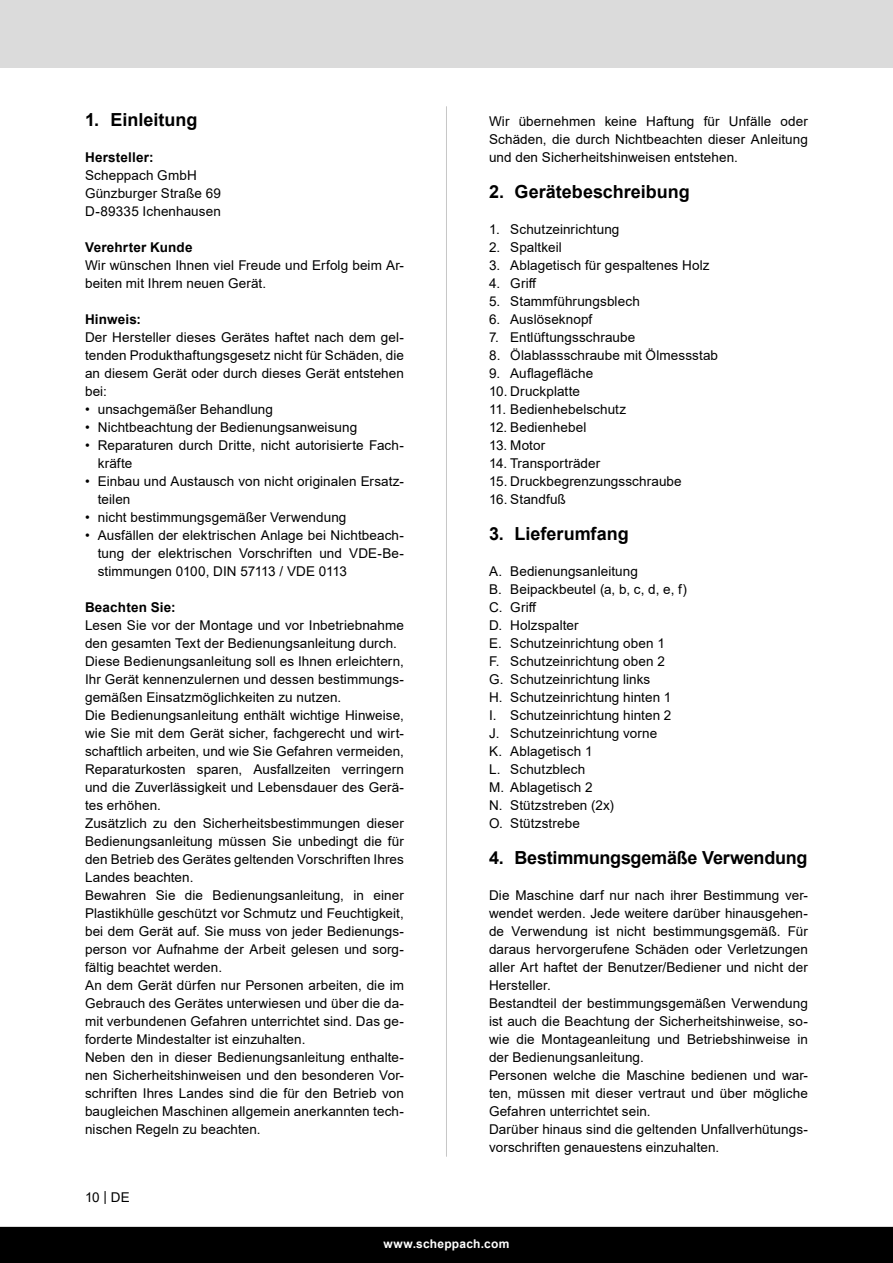
<style>
.page{position:relative;width:893px;height:1263px;background:#fff}
.page>*{position:absolute;margin:0;border:0;box-sizing:border-box;transform-origin:0 0}
.t1{font:700 18px "Arial";letter-spacing:-.005em;color:#000}
.Basiseinstellung{font:13.5px/18px "Arial";letter-spacing:.005em;color:#000;text-align:justify}
.Grundtext_Bold{font:700 13.5px "Arial";letter-spacing:.01em;color:#000}
.t2{font:700 12px "Arial";letter-spacing:.02em;color:#fff}
</style>
<div class="page">
<div style="left:0;top:0;width:893px;height:67px;background:#dbdbdb"></div>
<div style="left:0;top:1227px;width:893px;height:36px;background:#000"></div>
<hr style="left:446px;top:106px;width:1px;height:1051px;background:#c7c7c7">
<p class="t1" style="left:85px;top:107px;width:114px">1. Einleitung</p>
<p class="Grundtext_Bold" style="left:85px;top:148px;width:70px">Hersteller:</p>
<p class="Basiseinstellung" style="left:85px;top:166px;width:113px">Scheppach GmbH</p>
<p class="Basiseinstellung" style="left:85px;top:184px;width:137px">Günzburger Straße 69</p>
<p class="Basiseinstellung" style="left:85px;top:202px;width:137px">D-89335 Ichenhausen</p>
<p class="Grundtext_Bold" style="left:85px;top:238px;width:109px">Verehrter Kunde</p>
<p class="Basiseinstellung" style="left:85px;top:256px;width:320px">Wir wünschen Ihnen viel Freude und Erfolg beim Ar&shy;beiten mit Ihrem neuen Gerät.</p>
<p class="Grundtext_Bold" style="left:85px;top:310px;width:58px">Hinweis:</p>
<p class="Basiseinstellung" style="left:85px;top:328px;width:320px">Der Hersteller dieses Gerätes haftet nach dem gel&shy;tenden Produkthaftungsgesetz nicht für Schäden, die an diesem Gerät oder durch dieses Gerät entstehen bei:</p>
<p class="Basiseinstellung" style="left:85px;top:400px;width:189px">• unsachgemäßer Behandlung</p>
<p class="Basiseinstellung" style="left:85px;top:418px;width:274px">• Nichtbeachtung der Bedienungsanweisung</p>
<p class="Basiseinstellung" style="left:98px;top:436px;width:308px;text-indent:-13px">• Reparaturen durch Dritte, nicht autorisierte Fach&shy;kräfte</p>
<p class="Basiseinstellung" style="left:98px;top:472px;width:308px;text-indent:-13px">• Einbau und Austausch von nicht originalen Ersatz&shy;teilen</p>
<p class="Basiseinstellung" style="left:85px;top:508px;width:263px">• nicht bestimmungsgemäßer Verwendung</p>
<p class="Basiseinstellung" style="left:98px;top:526px;width:308px;text-indent:-13px">• Ausfällen der elektrischen Anlage bei Nichtbeach&shy;tung der elektrischen Vorschriften und VDE-Be&shy;stimmungen 0100, DIN 57113 / VDE 0113</p>
<p class="Grundtext_Bold" style="left:85px;top:598px;width:92px">Beachten Sie:</p>
<p class="Basiseinstellung" style="left:85px;top:616px;width:320px">Lesen Sie vor der Montage und vor Inbetriebnahme den gesamten Text der Bedienungsanleitung durch.</p>
<p class="Basiseinstellung" style="left:85px;top:652px;width:320px">Diese Bedienungsanleitung soll es Ihnen erleichtern, Ihr Gerät kennenzulernen und dessen bestimmungs&shy;gemäßen Einsatzmöglichkeiten zu nutzen.</p>
<p class="Basiseinstellung" style="left:85px;top:706px;width:320px">Die Bedienungsanleitung enthält wichtige Hinweise, wie Sie mit dem Gerät sicher, fachgerecht und wirt&shy;schaftlich arbeiten, und wie Sie Gefahren vermeiden, Reparaturkosten sparen, Ausfallzeiten verringern und die Zuverlässigkeit und Lebensdauer des Gerä&shy;tes erhöhen.</p>
<p class="Basiseinstellung" style="left:85px;top:814px;width:320px">Zusätzlich zu den Sicherheitsbestimmungen dieser Bedienungsanleitung müssen Sie unbedingt die für den Betrieb des Gerätes geltenden Vorschriften Ihres Landes beachten.</p>
<p class="Basiseinstellung" style="left:85px;top:886px;width:320px">Bewahren Sie die Bedienungsanleitung, in einer Plastikhülle geschützt vor Schmutz und Feuchtigkeit, bei dem Gerät auf. Sie muss von jeder Bedienungs&shy;person vor Aufnahme der Arbeit gelesen und sorg&shy;fältig beachtet werden.</p>
<p class="Basiseinstellung" style="left:85px;top:976px;width:320px">An dem Gerät dürfen nur Personen arbeiten, die im Gebrauch des Gerätes unterwiesen und über die da&shy;mit verbundenen Gefahren unterrichtet sind. Das ge&shy;forderte Mindestalter ist einzuhalten.</p>
<p class="Basiseinstellung" style="left:85px;top:1048px;width:320px">Neben den in dieser Bedienungsanleitung enthalte&shy;nen Sicherheitshinweisen und den besonderen Vor&shy;schriften Ihres Landes sind die für den Betrieb von baugleichen Maschinen allgemein anerkannten tech&shy;nischen Regeln zu beachten.</p>
<p class="Basiseinstellung" style="left:85px;top:1188px;width:46px">10 | DE</p>
<p class="Basiseinstellung" style="left:489px;top:112px;width:320px">Wir übernehmen keine Haftung für Unfälle oder Schäden, die durch Nichtbeachten dieser Anleitung und den Sicherheitshinweisen entstehen.</p>
<p class="t1" style="left:489px;top:179px;width:202px">2. Gerätebeschreibung</p>
<p class="Basiseinstellung" style="left:489px;top:220px;width:132px">1. Schutzeinrichtung</p>
<p class="Basiseinstellung" style="left:489px;top:238px;width:74px">2. Spaltkeil</p>
<p class="Basiseinstellung" style="left:489px;top:256px;width:222px">3. Ablagetisch für gespaltenes Holz</p>
<p class="Basiseinstellung" style="left:489px;top:274px;width:49px">4. Griff</p>
<p class="Basiseinstellung" style="left:489px;top:292px;width:152px">5. Stammführungsblech</p>
<p class="Basiseinstellung" style="left:489px;top:310px;width:105px">6. Auslöseknopf</p>
<p class="Basiseinstellung" style="left:489px;top:328px;width:148px">7. Entlüftungsschraube</p>
<p class="Basiseinstellung" style="left:489px;top:346px;width:231px">8. Ölablassschraube mit Ölmessstab</p>
<p class="Basiseinstellung" style="left:489px;top:364px;width:106px">9. Auflagefläche</p>
<p class="Basiseinstellung" style="left:489px;top:382px;width:93px">10. Druckplatte</p>
<p class="Basiseinstellung" style="left:489px;top:400px;width:139px">11. Bedienhebelschutz</p>
<p class="Basiseinstellung" style="left:489px;top:418px;width:99px">12. Bedienhebel</p>
<p class="Basiseinstellung" style="left:489px;top:436px;width:58px">13. Motor</p>
<p class="Basiseinstellung" style="left:489px;top:454px;width:113px">14. Transporträder</p>
<p class="Basiseinstellung" style="left:489px;top:472px;width:194px">15. Druckbegrenzungsschraube</p>
<p class="Basiseinstellung" style="left:489px;top:490px;width:78px">16. Standfuß</p>
<p class="t1" style="left:489px;top:521px;width:141px">3. Lieferumfang</p>
<p class="Basiseinstellung" style="left:489px;top:562px;width:150px">A. Bedienungsanleitung</p>
<p class="Basiseinstellung" style="left:489px;top:580px;width:199px">B. Beipackbeutel (a, b, c, d, e, f)</p>
<p class="Basiseinstellung" style="left:489px;top:598px;width:49px">C. Griff</p>
<p class="Basiseinstellung" style="left:489px;top:616px;width:91px">D. Holzspalter</p>
<p class="Basiseinstellung" style="left:489px;top:634px;width:177px">E. Schutzeinrichtung oben 1</p>
<p class="Basiseinstellung" style="left:489px;top:652px;width:177px">F. Schutzeinrichtung oben 2</p>
<p class="Basiseinstellung" style="left:489px;top:670px;width:163px">G. Schutzeinrichtung links</p>
<p class="Basiseinstellung" style="left:489px;top:688px;width:184px">H. Schutzeinrichtung hinten 1</p>
<p class="Basiseinstellung" style="left:489px;top:706px;width:184px">I. Schutzeinrichtung hinten 2</p>
<p class="Basiseinstellung" style="left:489px;top:724px;width:170px">J. Schutzeinrichtung vorne</p>
<p class="Basiseinstellung" style="left:489px;top:742px;width:105px">K. Ablagetisch 1</p>
<p class="Basiseinstellung" style="left:489px;top:760px;width:98px">L. Schutzblech</p>
<p class="Basiseinstellung" style="left:489px;top:778px;width:105px">M. Ablagetisch 2</p>
<p class="Basiseinstellung" style="left:489px;top:796px;width:127px">N. Stützstreben (2x)</p>
<p class="Basiseinstellung" style="left:489px;top:814px;width:92px">O. Stützstrebe</p>
<p class="t1" style="left:489px;top:845px;width:320px">4. Bestimmungsgemäße Verwendung</p>
<p class="Basiseinstellung" style="left:489px;top:886px;width:320px">Die Maschine darf nur nach ihrer Bestimmung ver&shy;wendet werden. Jede weitere darüber hinausgehen&shy;de Verwendung ist nicht bestimmungsgemäß. Für daraus hervorgerufene Schäden oder Verletzungen aller Art haftet der Benutzer/Bediener und nicht der Hersteller.</p>
<p class="Basiseinstellung" style="left:489px;top:994px;width:320px">Bestandteil der bestimmungsgemäßen Verwendung ist auch die Beachtung der Sicherheitshinweise, so&shy;wie die Montageanleitung und Betriebshinweise in der Bedienungsanleitung.</p>
<p class="Basiseinstellung" style="left:489px;top:1066px;width:320px">Personen welche die Maschine bedienen und war&shy;ten, müssen mit dieser vertraut und über mögliche Gefahren unterrichtet sein.</p>
<p class="Basiseinstellung" style="left:489px;top:1120px;width:320px">Darüber hinaus sind die geltenden Unfallverhütungs&shy;vorschriften genauestens einzuhalten.</p>
<p class="t2" style="left:384px;top:1235px;width:127px">www.scheppach.com</p>
</div>
